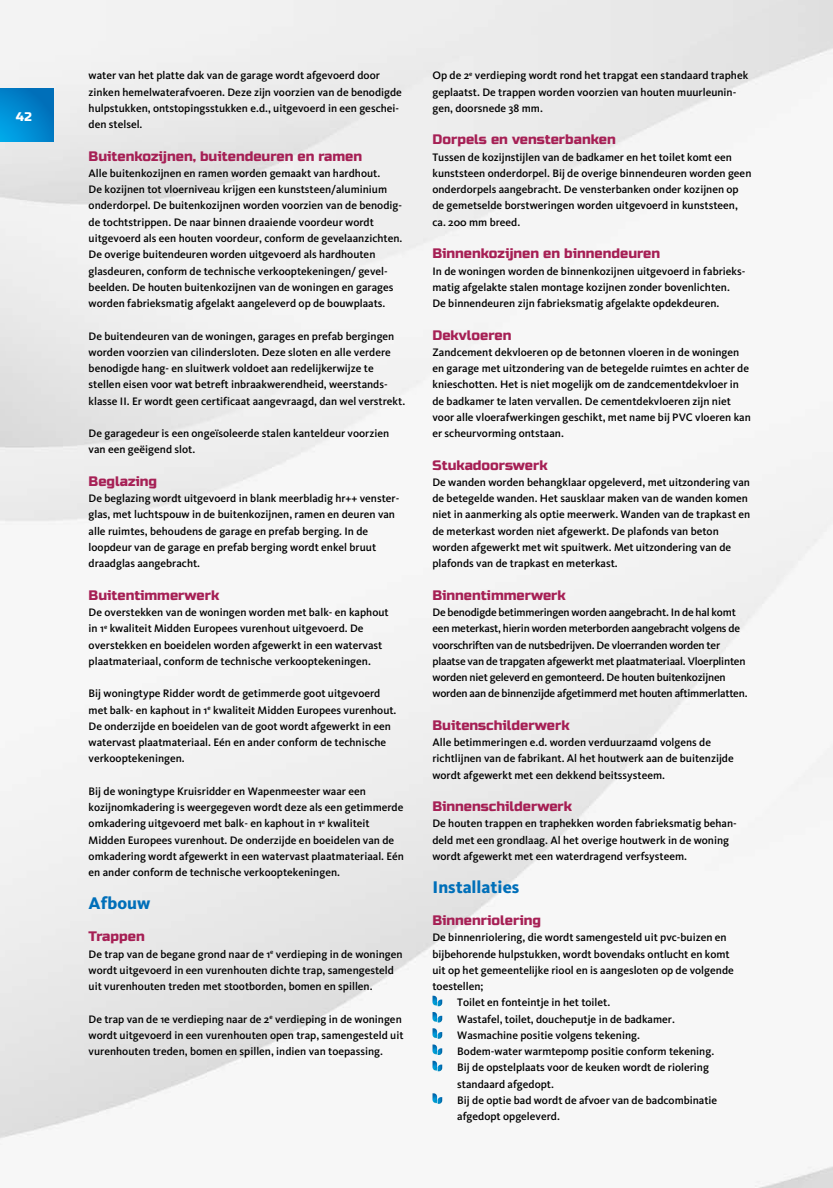
<style>
.page{position:relative;width:833px;height:1188px;background:#fff}
.page>*{position:absolute;margin:0;border:0;box-sizing:border-box;transform-origin:0 0}
.t1{font:800 17.5px "Kievit";color:#006fb9}
.t2{font:13.75px "Russo One";color:#a62055}
.t3{font:12.5px "Russo One";color:#fff}
.t4{font:500 11.25px/16.2px "Kievit";color:#000}
.t5{font:500 11.25px/16.2px "Kievit";letter-spacing:-.02em;color:#000}
</style>
<div class="page">
<img style="left:0;top:0;width:833px;height:1187px">
<svg style="left:432px;top:995px;width:10px;height:10px"></svg>
<svg style="left:432px;top:1011px;width:10px;height:27px"></svg>
<svg style="left:432px;top:1044px;width:10px;height:10px"></svg>
<svg style="left:432px;top:1060px;width:10px;height:10px"></svg>
<svg style="left:432px;top:1092px;width:10px;height:11px"></svg>
<svg style="left:0;top:89px;width:53px;height:53px;background:#0085cd"></svg>
<p class="t3" style="left:16px;top:109px;width:18px">42</p>
<p class="t4" style="left:89px;top:67px;width:315px">water van het platte dak van de garage wordt afgevoerd door zinken hemelwaterafvoeren. Deze zijn voorzien van de benodigde hulpstukken, ontstopingsstukken e.d., uitgevoerd in een geschei&shy;den stelsel.</p>
<p class="t2" style="left:89px;top:148px;width:275px">Buitenkozijnen, buitendeuren en ramen</p>
<p class="t4" style="left:89px;top:165px;width:315px">Alle buitenkozijnen en ramen worden gemaakt van hardhout.<br>De kozijnen tot vloerniveau krijgen een kunststeen/aluminium onderdorpel. De buitenkozijnen worden voorzien van de benodig&shy;de tochtstrippen. De naar binnen draaiende voordeur wordt uitgevoerd als een houten voordeur, conform de gevelaanzichten.<br>De overige buitendeuren worden uitgevoerd als hardhouten glasdeuren, conform de technische verkooptekeningen/ gevel&shy;beelden. De houten buitenkozijnen van de woningen en garages worden fabrieksmatig afgelakt aangeleverd op de bouwplaats.</p>
<p class="t4" style="left:89px;top:327px;width:318px">De buitendeuren van de woningen, garages en prefab bergingen worden voorzien van cilindersloten. Deze sloten en alle verdere benodigde hang- en sluitwerk voldoet aan redelijkerwijze te stellen eisen voor wat betreft inbraakwerendheid, weerstands&shy;klasse II. Er wordt geen certificaat aangevraagd, dan wel verstrekt.</p>
<p class="t4" style="left:89px;top:425px;width:302px">De garagedeur is een ongeïsoleerde stalen kanteldeur voorzien van een geëigend slot.</p>
<p class="t2" style="left:89px;top:473px;width:70px">Beglazing</p>
<p class="t4" style="left:89px;top:490px;width:312px">De beglazing wordt uitgevoerd in blank meerbladig hr++ venster&shy;glas, met luchtspouw in de buitenkozijnen, ramen en deuren van alle ruimtes, behoudens de garage en prefab berging. In de loopdeur van de garage en prefab berging wordt enkel bruut draadglas aangebracht.</p>
<p class="t2" style="left:89px;top:587px;width:132px">Buitentimmerwerk</p>
<p class="t4" style="left:89px;top:604px;width:302px">De overstekken van de woningen worden met balk- en kaphout in 1<sup>e</sup> kwaliteit Midden Europees vurenhout uitgevoerd. De overstekken en boeidelen worden afgewerkt in een watervast plaatmateriaal, conform de technische verkooptekeningen.</p>
<p class="t4" style="left:89px;top:685px;width:309px">Bij woningtype Ridder wordt de getimmerde goot uitgevoerd met balk- en kaphout in 1<sup>e</sup> kwaliteit Midden Europees vurenhout.<br>De onderzijde en boeidelen van de goot wordt afgewerkt in een watervast plaatmateriaal. Eén en ander conform de technische verkooptekeningen.</p>
<p class="t4" style="left:89px;top:782px;width:317px">Bij de woningtype Kruisridder en Wapenmeester waar een kozijnomkadering is weergegeven wordt deze als een getimmerde omkadering uitgevoerd met balk- en kaphout in 1<sup>e</sup> kwaliteit Midden Europees vurenhout. De onderzijde en boeidelen van de omkadering wordt afgewerkt in een watervast plaatmateriaal. Eén en ander conform de technische verkooptekeningen.</p>
<h1 class="t1" style="left:89px;top:892px;width:63px">Afbouw</h1>
<p class="t2" style="left:89px;top:928px;width:58px">Trappen</p>
<p class="t4" style="left:89px;top:945px;width:315px">De trap van de begane grond naar de 1<sup>e</sup> verdieping in de woningen wordt uitgevoerd in een vurenhouten dichte trap, samengesteld uit vurenhouten treden met stootborden, bomen en spillen.</p>
<p class="t4" style="left:89px;top:1010px;width:316px">De trap van de 1e verdieping naar de 2<sup>e</sup> verdieping in de woningen wordt uitgevoerd in een vurenhouten open trap, samengesteld uit vurenhouten treden, bomen en spillen, indien van toepassing.</p>
<p class="t4" style="left:432px;top:67px;width:317px">Op de 2<sup>e</sup> verdieping wordt rond het trapgat een standaard traphek geplaatst. De trappen worden voorzien van houten muurleunin&shy;gen, doorsnede 38 mm.</p>
<p class="t2" style="left:432px;top:132px;width:185px">Dorpels en vensterbanken</p>
<p class="t4" style="left:432px;top:149px;width:320px">Tussen de kozijnstijlen van de badkamer en het toilet komt een kunststeen onderdorpel. Bij de overige binnendeuren worden geen onderdorpels aangebracht. De vensterbanken onder kozijnen op de gemetselde borstweringen worden uitgevoerd in kunststeen, ca. 200 mm breed.</p>
<p class="t2" style="left:432px;top:245px;width:229px">Binnenkozijnen en binnendeuren</p>
<p class="t4" style="left:432px;top:262px;width:314px">In de woningen worden de binnenkozijnen uitgevoerd in fabrieks&shy;matig afgelakte stalen montage kozijnen zonder bovenlichten.<br>De binnendeuren zijn fabrieksmatig afgelakte opdekdeuren.</p>
<p class="t2" style="left:432px;top:327px;width:80px">Dekvloeren</p>
<p class="t4" style="left:432px;top:344px;width:320px">Zandcement dekvloeren op de betonnen vloeren in de woningen en garage met uitzondering van de betegelde ruimtes en achter de knieschotten. Het is niet mogelijk om de zandcementdekvloer in de badkamer te laten vervallen. De cementdekvloeren zijn niet voor alle vloerafwerkingen geschikt, met name bij PVC vloeren kan er scheurvorming ontstaan.</p>
<p class="t2" style="left:432px;top:457px;width:117px">Stukadoorswerk</p>
<p class="t4" style="left:432px;top:474px;width:319px">De wanden worden behangklaar opgeleverd, met uitzondering van de betegelde wanden. Het sausklaar maken van de wanden komen niet in aanmerking als optie meerwerk. Wanden van de trapkast en de meterkast worden niet afgewerkt. De plafonds van beton worden afgewerkt met wit spuitwerk. Met uitzondering van de plafonds van de trapkast en meterkast.</p>
<p class="t2" style="left:432px;top:587px;width:135px">Binnentimmerwerk</p>
<p class="t5" style="left:432px;top:604px;width:316px">De benodigde betimmeringen worden aangebracht. In de hal komt een meterkast, hierin worden meterborden aangebracht volgens de voorschriften van de nutsbedrijven. De vloerranden worden ter plaatse van de trapgaten afgewerkt met plaatmateriaal. Vloerplinten worden niet geleverd en gemonteerd. De houten buitenkozijnen worden aan de binnenzijde afgetimmerd met houten aftimmerlatten.</p>
<p class="t2" style="left:432px;top:717px;width:139px">Buitenschilderwerk</p>
<p class="t4" style="left:432px;top:734px;width:303px">Alle betimmeringen e.d. worden verduurzaamd volgens de richtlijnen van de fabrikant. Al het houtwerk aan de buitenzijde wordt afgewerkt met een dekkend beitssysteem.</p>
<p class="t2" style="left:432px;top:798px;width:141px">Binnenschilderwerk</p>
<p class="t4" style="left:432px;top:815px;width:306px">De houten trappen en traphekken worden fabrieksmatig behan&shy;deld met een grondlaag. Al het overige houtwerk in de woning wordt afgewerkt met een waterdragend verfsysteem.</p>
<h1 class="t1" style="left:432px;top:876px;width:88px">Installaties</h1>
<p class="t2" style="left:432px;top:912px;width:110px">Binnenriolering</p>
<p class="t4" style="left:432px;top:929px;width:296px">De binnenriolering, die wordt samengesteld uit pvc-buizen en</p>
<p class="t4" style="left:432px;top:945px;width:299px">bijbehorende hulpstukken, wordt bovendaks ontlucht en komt</p>
<p class="t4" style="left:432px;top:961px;width:303px">uit op het gemeentelijke riool en is aangesloten op de volgende</p>
<p class="t4" style="left:432px;top:977px;width:53px">toestellen;</p>
<p class="t4" style="left:457px;top:994px;width:154px">Toilet en fonteintje in het toilet.</p>
<p class="t4" style="left:457px;top:1010px;width:219px">Wastafel, toilet, doucheputje in de badkamer.</p>
<p class="t4" style="left:457px;top:1026px;width:184px">Wasmachine positie volgens tekening.</p>
<p class="t4" style="left:457px;top:1042px;width:258px">Bodem-water warmtepomp positie conform tekening.</p>
<p class="t4" style="left:457px;top:1059px;width:253px">Bij de opstelplaats voor de keuken wordt de riolering</p>
<p class="t4" style="left:457px;top:1075px;width:98px">standaard afgedopt.</p>
<p class="t4" style="left:457px;top:1091px;width:261px">Bij de optie bad wordt de afvoer van de badcombinatie</p>
<p class="t4" style="left:457px;top:1107px;width:104px">afgedopt opgeleverd.</p>
</div>
